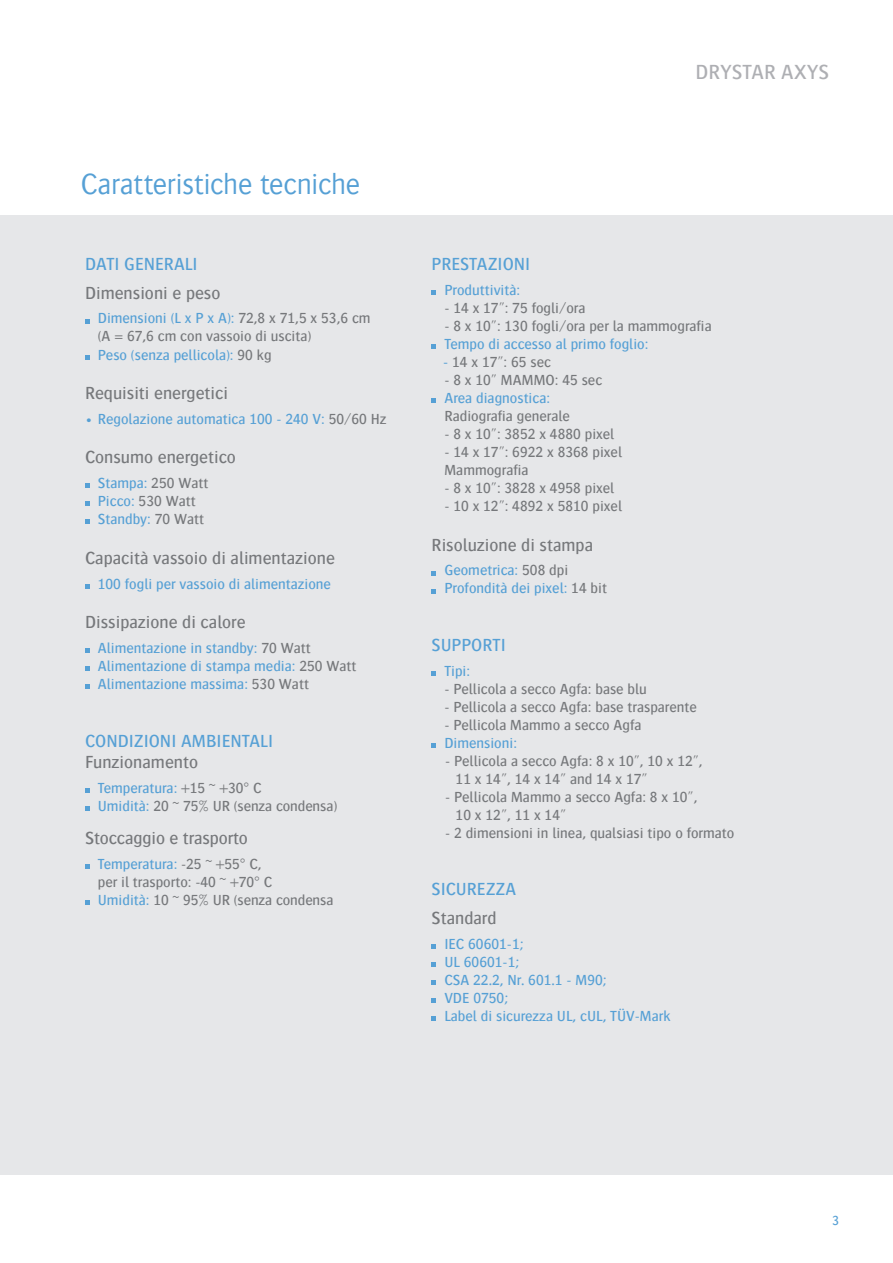
<style>
.page{position:relative;width:893px;height:1263px;background:#fff}
.page>*{position:absolute;margin:0;border:0;box-sizing:border-box;transform-origin:0 0}
.t1{font:300 30px "Bosis For Agfa";letter-spacing:-.005em;color:#56a0d5}
.t2{font:500 21px "Bosis For Agfa";color:#aeafb3}
.t3{font:500 18px "Bosis For Agfa";color:#76787b}
.t4{font:500 18px "Bosis For Agfa";color:#56a0d5}
.t5{font:500 15px/18px "Bosis For Agfa";color:#76787b}
.t6{font:500 15px/18px "Bosis For Agfa";color:#56a0d5}
.t7{font:500 13.5px "Bosis For Agfa";color:#56a0d5}
.s1{color:#56a0d5}
.s2{color:#76787b}
</style>
<div class="page">
<div style="left:0;top:215px;width:893px;height:959px;background:#e6e7e9"></div>
<svg style="left:85px;top:319px;width:5px;height:4px"></svg>
<svg style="left:85px;top:355px;width:5px;height:4px"></svg>
<svg style="left:85px;top:484px;width:5px;height:4px"></svg>
<svg style="left:85px;top:502px;width:5px;height:4px"></svg>
<svg style="left:85px;top:520px;width:5px;height:4px"></svg>
<svg style="left:85px;top:584px;width:5px;height:4px"></svg>
<svg style="left:85px;top:648px;width:5px;height:5px"></svg>
<svg style="left:85px;top:666px;width:5px;height:5px"></svg>
<svg style="left:85px;top:684px;width:5px;height:5px"></svg>
<svg style="left:85px;top:788px;width:5px;height:5px"></svg>
<svg style="left:85px;top:806px;width:5px;height:5px"></svg>
<svg style="left:85px;top:864px;width:5px;height:5px"></svg>
<svg style="left:85px;top:900px;width:5px;height:5px"></svg>
<svg style="left:432px;top:291px;width:4px;height:4px"></svg>
<svg style="left:432px;top:345px;width:4px;height:4px"></svg>
<svg style="left:432px;top:399px;width:4px;height:4px"></svg>
<svg style="left:432px;top:571px;width:4px;height:4px"></svg>
<svg style="left:432px;top:589px;width:4px;height:4px"></svg>
<svg style="left:432px;top:671px;width:4px;height:5px"></svg>
<svg style="left:432px;top:743px;width:4px;height:5px"></svg>
<svg style="left:432px;top:944px;width:4px;height:4px"></svg>
<svg style="left:432px;top:962px;width:4px;height:4px"></svg>
<svg style="left:432px;top:980px;width:4px;height:4px"></svg>
<svg style="left:432px;top:998px;width:4px;height:4px"></svg>
<svg style="left:432px;top:1016px;width:4px;height:4px"></svg>
<h1 class="t1" style="left:81px;top:168px;width:281px">Caratteristiche tecniche</h1>
<p class="t4" style="left:85px;top:255px;width:114px">DATI GENERALI</p>
<p class="t3" style="left:85px;top:283px;width:137px">Dimensioni e peso</p>
<p class="t5" style="left:98px;top:309px;width:274px"><span class="s1">Dimensioni (L x P x A):</span> 72,8 x 71,5 x 53,6 cm (A = 67,6 cm con vassoio di uscita)<br><span class="s1">Peso (senza pellicola):</span> 90 kg</p>
<p class="t3" style="left:85px;top:384px;width:144px">Requisiti energetici</p>
<p class="t6" style="left:85px;top:410px;width:303px">• Regolazione automatica 100 - 240 V: <span class="s2">50/60 Hz</span></p>
<p class="t3" style="left:85px;top:448px;width:152px">Consumo energetico</p>
<p class="t6" style="left:98px;top:474px;width:112px">Stampa: <span class="s2">250 Watt<br></span>Picco: <span class="s2">530 Watt<br></span>Standby: <span class="s2">70 Watt</span></p>
<p class="t3" style="left:85px;top:548px;width:251px">Capacità vassoio di alimentazione</p>
<p class="t6" style="left:98px;top:574px;width:235px">100 fogli per vassoio di alimentazione</p>
<p class="t3" style="left:85px;top:613px;width:162px">Dissipazione di calore</p>
<p class="t6" style="left:98px;top:639px;width:260px">Alimentazione in standby: <span class="s2">70 Watt<br></span>Alimentazione di stampa media: <span class="s2">250 Watt<br></span>Alimentazione massima: <span class="s2">530 Watt</span></p>
<p class="t4" style="left:85px;top:731px;width:190px">CONDIZIONI AMBIENTALI</p>
<p class="t3" style="left:85px;top:753px;width:115px">Funzionamento</p>
<p class="t5" style="left:98px;top:779px;width:241px"><span class="s1">Temperatura:</span> +15 ~ +30° C<br><span class="s1">Umidità:</span> 20 ~ 75% UR (senza condensa)</p>
<p class="t3" style="left:85px;top:828px;width:164px">Stoccaggio e trasporto</p>
<p class="t5" style="left:98px;top:854px;width:237px"><span class="s1">Temperatura:</span> -25 ~ +55° C,<br>per il trasporto: -40 ~ +70° C<br><span class="s1">Umidità:</span> 10 ~ 95% UR (senza condensa</p>
<h2 class="t2" style="left:696px;top:61px;width:135px">DRYSTAR AXYS</h2>
<p class="t4" style="left:432px;top:255px;width:100px">PRESTAZIONI</p>
<p class="t6" style="left:444px;top:281px;width:77px">Produttività:</p>
<p class="t5" style="left:444px;top:299px;width:143px">- 14 x 17": 75 fogli/ora</p>
<p class="t5" style="left:444px;top:317px;width:269px">- 8 x 10": 130 fogli/ora per la mammografia</p>
<p class="t6" style="left:444px;top:335px;width:206px">Tempo di accesso al primo foglio:</p>
<p class="t5" style="left:443px;top:353px;width:109px"><span class="s1">-</span> 14 x 17": 65 sec</p>
<p class="t5" style="left:444px;top:371px;width:159px">- 8 x 10" MAMMO: 45 sec</p>
<p class="t6" style="left:444px;top:389px;width:107px">Area diagnostica:</p>
<p class="t5" style="left:444px;top:407px;width:127px">Radiografia generale</p>
<p class="t5" style="left:444px;top:425px;width:171px">- 8 x 10": 3852 x 4880 pixel</p>
<p class="t5" style="left:444px;top:443px;width:179px">- 14 x 17": 6922 x 8368 pixel<br>Mammografia</p>
<p class="t5" style="left:444px;top:479px;width:171px">- 8 x 10": 3828 x 4958 pixel</p>
<p class="t5" style="left:444px;top:497px;width:179px">- 10 x 12": 4892 x 5810 pixel</p>
<p class="t3" style="left:432px;top:535px;width:163px">Risoluzione di stampa</p>
<p class="t6" style="left:444px;top:561px;width:164px">Geometrica: <span class="s2">508 dpi<br></span>Profondità dei pixel: <span class="s2">14 bit</span></p>
<p class="t4" style="left:432px;top:635px;width:76px">SUPPORTI</p>
<p class="t6" style="left:444px;top:662px;width:27px">Tipi:</p>
<p class="t5" style="left:444px;top:680px;width:204px">- Pellicola a secco Agfa: base blu</p>
<p class="t5" style="left:444px;top:698px;width:254px">- Pellicola a secco Agfa: base trasparente</p>
<p class="t5" style="left:444px;top:716px;width:199px">- Pellicola Mammo a secco Agfa</p>
<p class="t6" style="left:444px;top:734px;width:74px">Dimensioni:</p>
<p class="t5" style="left:456px;top:752px;width:249px;text-indent:-10px">- Pellicola a secco Agfa: 8 x 10", 10 x 12",<br>11 x 14", 14 x 14" and 14 x 17"</p>
<p class="t5" style="left:456px;top:788px;width:243px;text-indent:-10px">- Pellicola Mammo a secco Agfa: 8 x 10",<br>10 x 12", 11 x 14"</p>
<p class="t5" style="left:445px;top:824px;width:291px">- 2 dimensioni in linea, qualsiasi tipo o formato</p>
<p class="t4" style="left:432px;top:880px;width:86px">SICUREZZA</p>
<p class="t3" style="left:432px;top:908px;width:66px">Standard</p>
<p class="t6" style="left:444px;top:934px;width:228px">IEC 60601-1;<br>UL 60601-1;<br>CSA 22.2, Nr. 601.1 - M90;<br>VDE 0750;<br>Label di sicurezza UL, cUL, TÜV-Mark</p>
<p class="t7" style="left:832px;top:1213px;width:8px">3</p>
</div>
